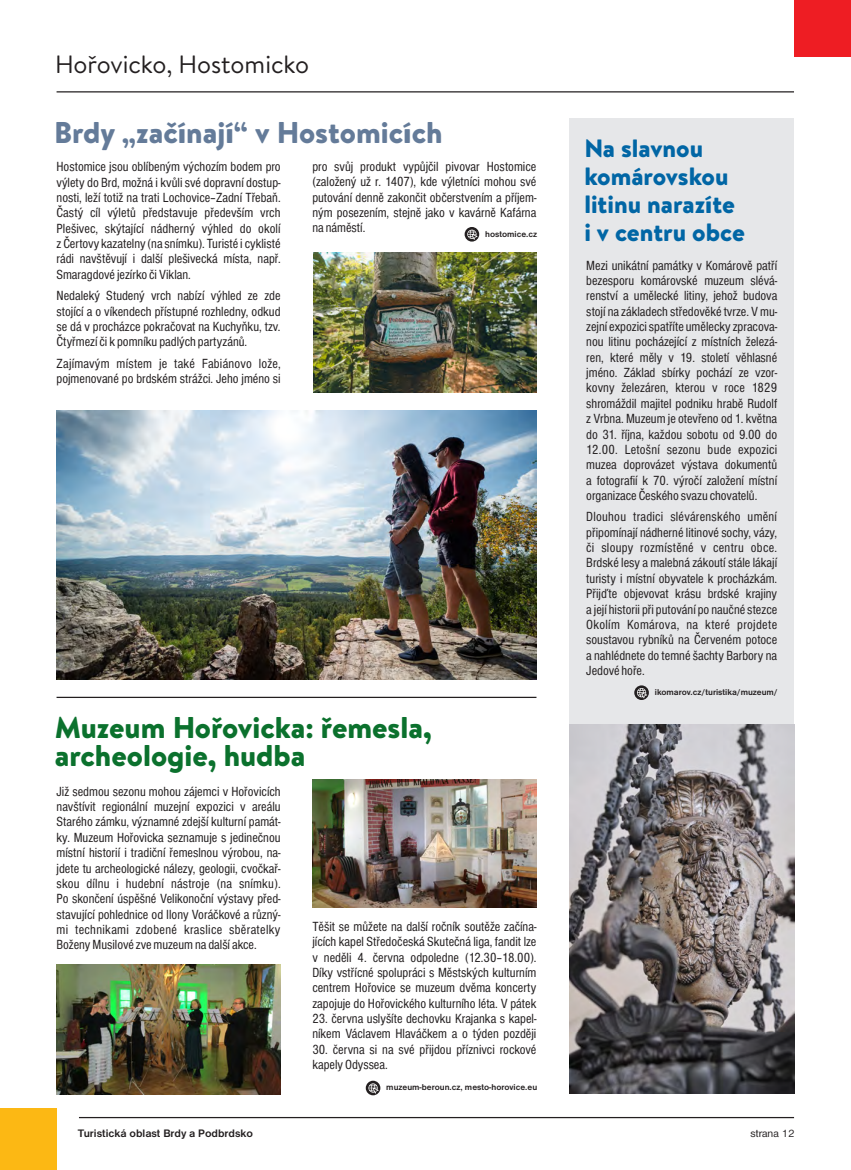
<style>
.page{position:relative;width:851px;height:1170px;background:#fff}
.page>*{position:absolute;margin:0;border:0;box-sizing:border-box;transform-origin:0 0}
.t1{font:900 30px/28px "Brandon Text";color:#0b712d}
.t2{font:900 30px "Brandon Text";color:#647b99}
.t3{font:900 25px/27.8px "Brandon Text";color:#0166a5}
.t4{font:25px "Brandon Text";color:#231f20}
.t5{font:condensed 13.75px/15.4px "Nimbus Sans DOT";color:#231f20;text-align:justify}
.t6{font:700 11.25px "Nimbus Sans DOT";color:#231f20}
.t7{font:11.25px "Nimbus Sans DOT";color:#231f20}
.t8{font:700 8.75px "Nimbus Sans DOT";color:#231f20}
</style>
<div class="page">
<img style="left:313px;top:252px;width:223px;height:140px">
<img style="left:57px;top:410px;width:479px;height:269px">
<div style="left:569px;top:118px;width:224px;height:975px;background:#e6e7e9"></div>
<img style="left:569px;top:724px;width:224px;height:369px">
<hr style="left:57px;top:91px;width:736px;height:1px;background:#231f20">
<div style="left:0;top:1108px;width:56px;height:61px;background:#fcb814"></div>
<div style="left:793px;top:0;width:57px;height:57px;background:#ee1d23"></div>
<hr style="left:79px;top:1116px;width:714px;height:2px;background:#231f20">
<hr style="left:57px;top:696px;width:479px;height:2px;background:#231f20">
<svg style="left:464px;top:227px;width:15px;height:14px"></svg>
<svg style="left:467px;top:230px;width:10px;height:10px"></svg>
<svg style="left:366px;top:1080px;width:14px;height:15px"></svg>
<svg style="left:368px;top:1083px;width:10px;height:10px"></svg>
<img style="left:312px;top:779px;width:224px;height:128px">
<img style="left:57px;top:964px;width:224px;height:130px">
<svg style="left:634px;top:685px;width:14px;height:15px"></svg>
<svg style="left:636px;top:688px;width:11px;height:10px"></svg>
<h2 class="t4" style="left:55px;top:55px;width:255px">Hořovicko, Hostomicko</h2>
<h1 class="t2" style="left:54px;top:121px;width:390px">Brdy „začínají“ v Hostomicích</h1>
<p class="t5" style="left:56px;top:160px;width:226px">Hostomice jsou oblíbeným výchozím bodem pro výlety do Brd, možná i kvůli své dopravní dostup&shy;nosti, leží totiž na trati Lochovice–Zadní Třebaň.<br>Častý cíl výletů představuje především vrch Plešivec, skýtající nádherný výhled do okolí z Čertovy kazatelny (na snímku). Turisté i cyklisté rádi navštěvují i další plešivecká místa, např.<br>Smaragdové jezírko či Viklan.</p>
<p class="t5" style="left:56px;top:289px;width:225px">Nedaleký Studený vrch nabízí výhled ze zde stojící a o víkendech přístupné rozhledny, odkud se dá v procházce pokračovat na Kuchyňku, tzv.<br>Čtyřmezí či k pomníku padlých partyzánů.</p>
<p class="t5" style="left:56px;top:356px;width:226px">Zajímavým místem je také Fabiánovo lože, pojmenované po brdském strážci. Jeho jméno si</p>
<p class="t5" style="left:312px;top:160px;width:225px">pro svůj produkt vypůjčil pivovar Hostomice (založený už r. 1407), kde výletníci mohou své putování denně zakončit občerstvením a příjem&shy;ným posezením, stejně jako v kavárně Kafárna na náměstí.</p>
<p class="t8" style="left:485px;top:231px;width:54px">hostomice.cz</p>
<h1 class="t1" style="left:55px;top:717px;width:378px">Muzeum Hořovicka: řemesla, archeologie, hudba</h1>
<p class="t5" style="left:56px;top:784px;width:226px">Již sedmou sezonu mohou zájemci v Hořovicích navštívit regionální muzejní expozici v areálu Starého zámku, významné zdejší kulturní památ&shy;ky. Muzeum Hořovicka seznamuje s jedinečnou místní historií i tradiční řemeslnou výrobou, na&shy;jdete tu archeologické nálezy, geologii, cvočkař&shy;skou dílnu i hudební nástroje (na snímku).<br>Po skončení úspěšné Velikonoční výstavy před&shy;stavující pohlednice od Ilony Voráčkové a různý&shy;mi technikami zdobené kraslice sběratelky Boženy Musilové zve muzeum na další akce.</p>
<p class="t5" style="left:312px;top:919px;width:226px">Těšit se můžete na další ročník soutěže začína&shy;jících kapel Středočeská Skutečná liga, fandit lze v neděli 4. června odpoledne (12.30–18.00).<br>Díky vstřícné spolupráci s Městských kulturním centrem Hořovice se muzeum dvěma koncerty zapojuje do Hořovického kulturního léta. V pátek</p>
<p class="t5" style="left:312px;top:1011px;width:225px">23. června uslyšíte dechovku Krajanka s kapel&shy;níkem Václavem Hlaváčkem a o týden později</p>
<p class="t5" style="left:312px;top:1042px;width:225px">30. června si na své přijdou příznivci rockové kapely Odyssea.</p>
<p class="t8" style="left:386px;top:1084px;width:152px">muzeum-beroun.cz, mesto-horovice.eu</p>
<h2 class="t3" style="left:584px;top:138px;width:162px">Na slavnou komárovskou litinu narazíte i v centru obce</h2>
<p class="t5" style="left:586px;top:258px;width:192px">Mezi unikátní památky v Komárově patří bezesporu komárovské muzeum slévá&shy;renství a umělecké litiny, jehož budova stojí na základech středověké tvrze. V mu&shy;zejní expozici spatříte umělecky zpracova&shy;nou litinu pocházející z místních železá&shy;ren, které měly v 19. století věhlasné jméno. Základ sbírky pochází ze vzor&shy;kovny železáren, kterou v roce 1829 shromáždil majitel podniku hrabě Rudolf z Vrbna. Muzeum je otevřeno od 1. května do 31. října, každou sobotu od 9.00 do 12.00. Letošní sezonu bude expozici muzea doprovázet výstava dokumentů a fotografií k 70. výročí založení místní organizace Českého svazu chovatelů.</p>
<p class="t5" style="left:586px;top:510px;width:192px">Dlouhou tradici slévárenského umění připomínají nádherné litinové sochy, vázy, či sloupy rozmístěné v centru obce.<br>Brdské lesy a malebná zákoutí stále lákají turisty i místní obyvatele k procházkám.<br>Přijďte objevovat krásu brdské krajiny a její historii při putování po naučné stezce Okolím Komárova, na které projdete soustavou rybníků na Červeném potoce a nahlédnete do temné šachty Barbory na Jedové hoře.</p>
<p class="t8" style="left:654px;top:689px;width:124px">ikomarov.cz/turistika/muzeum/</p>
<p class="t6" style="left:78px;top:1129px;width:176px">Turistická oblast Brdy a Podbrdsko</p>
<p class="t7" style="left:750px;top:1129px;width:46px">strana 12</p>
</div>
